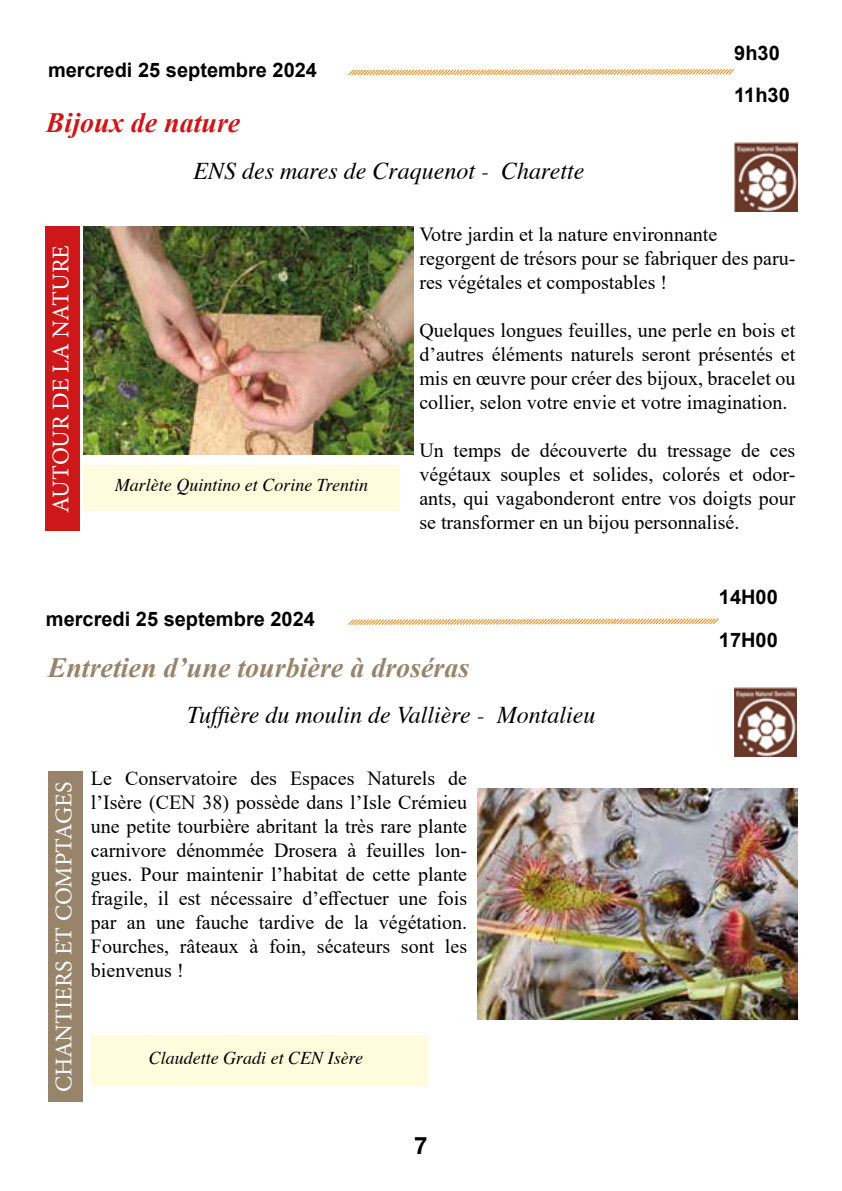
<style>
.page{position:relative;width:842px;height:1191px;background:#fff}
.page>*{position:absolute;margin:0;border:0;box-sizing:border-box;transform-origin:0 0}
.t1{font:italic 700 28px "Times New Roman";color:#98836b}
.t2{font:italic 700 28px "Times New Roman";color:#cd1719}
.t3{font:italic 24px "Times";color:#000}
.t4{font:24px "Minion Pro";color:#fff}
.t5{font:700 24px "Helvetica Neue LT Std";color:#000}
.t6{font:20px/24px "Times New Roman";color:#000;text-align:justify}
.t7{font:700 20px/42.2px "Arial";color:#000}
.t8{font:italic 18px "Times";color:#000}
</style>
<div class="page">
<img style="left:734px;top:688px;width:63px;height:68px">
<img style="left:83px;top:227px;width:330px;height:227px">
<div style="left:83px;top:465px;width:317px;height:45px;background:#fffbdc"></div>
<svg style="left:348px;top:618px;width:371px;height:7px"></svg>
<img style="left:478px;top:788px;width:319px;height:232px">
<img style="left:735px;top:143px;width:62px;height:69px">
<svg style="left:348px;top:68px;width:387px;height:8px"></svg>
<div style="left:45px;top:226px;width:34px;height:305px;background:#cd1719"></div>
<div style="left:91px;top:1035px;width:336px;height:51px;background:#fffbdc"></div>
<div style="left:48px;top:771px;width:34px;height:331px;background:#98836b"></div>
<p class="t7" style="left:48px;top:49px;width:271px">mercredi 25 septembre 2024</p>
<h1 class="t2" style="left:46px;top:103px;width:196px">Bijoux de nature</h1>
<p class="t3" style="left:193px;top:150px;width:392px">ENS des mares de Craquenot - Charette</p>
<p class="t7" style="left:734px;top:32px;width:57px">9h30<br>11h30</p>
<p class="t4" style="left:45px;top:513px;width:269px;rotate:-90deg">AUTOUR DE LA NATURE</p>
<p class="t8" style="left:115px;top:469px;width:255px">Marlète Quintino et Corine Trentin</p>
<p class="t7" style="left:46px;top:598px;width:271px">mercredi 25 septembre 2024</p>
<p class="t6" style="left:419px;top:221px;width:377px;text-align:left">Votre jardin et la nature environnante regorgent de trésors pour se fabriquer des paru&shy;res végétales et compostables !</p>
<p class="t6" style="left:419px;top:317px;width:377px">Quelques longues feuilles, une perle en bois et d’autres éléments naturels seront présentés et mis en œuvre pour créer des bijoux, bracelet ou collier, selon votre envie et votre imagination.</p>
<p class="t6" style="left:419px;top:437px;width:377px">Un temps de découverte du tressage de ces végétaux souples et solides, colorés et odor&shy;ants, qui vagabonderont entre vos doigts pour se transformer en un bijou personnalisé.</p>
<p class="t7" style="left:719px;top:576px;width:60px">14H00<br>17H00</p>
<h1 class="t1" style="left:48px;top:648px;width:423px">Entretien d’une tourbière à droséras</h1>
<p class="t4" style="left:48px;top:1091px;width:311px;rotate:-90deg">CHANTIERS ET COMPTAGES</p>
<p class="t3" style="left:187px;top:694px;width:410px">Tuffière du moulin de Vallière - Montalieu</p>
<p class="t6" style="left:91px;top:766px;width:378px">Le Conservatoire des Espaces Naturels de l’Isère (CEN 38) possède dans l’Isle Crémieu une petite tourbière abritant la très rare plante carnivore dénommée Drosera à feuilles lon&shy;gues. Pour maintenir l’habitat de cette plante fragile, il est nécessaire d’effectuer une fois par an une fauche tardive de la végétation.<br>Fourches, râteaux à foin, sécateurs sont les bienvenus !</p>
<p class="t8" style="left:149px;top:1042px;width:216px">Claudette Gradi et CEN Isère</p>
<p class="t5" style="left:414px;top:1130px;width:15px">7</p>
</div>
